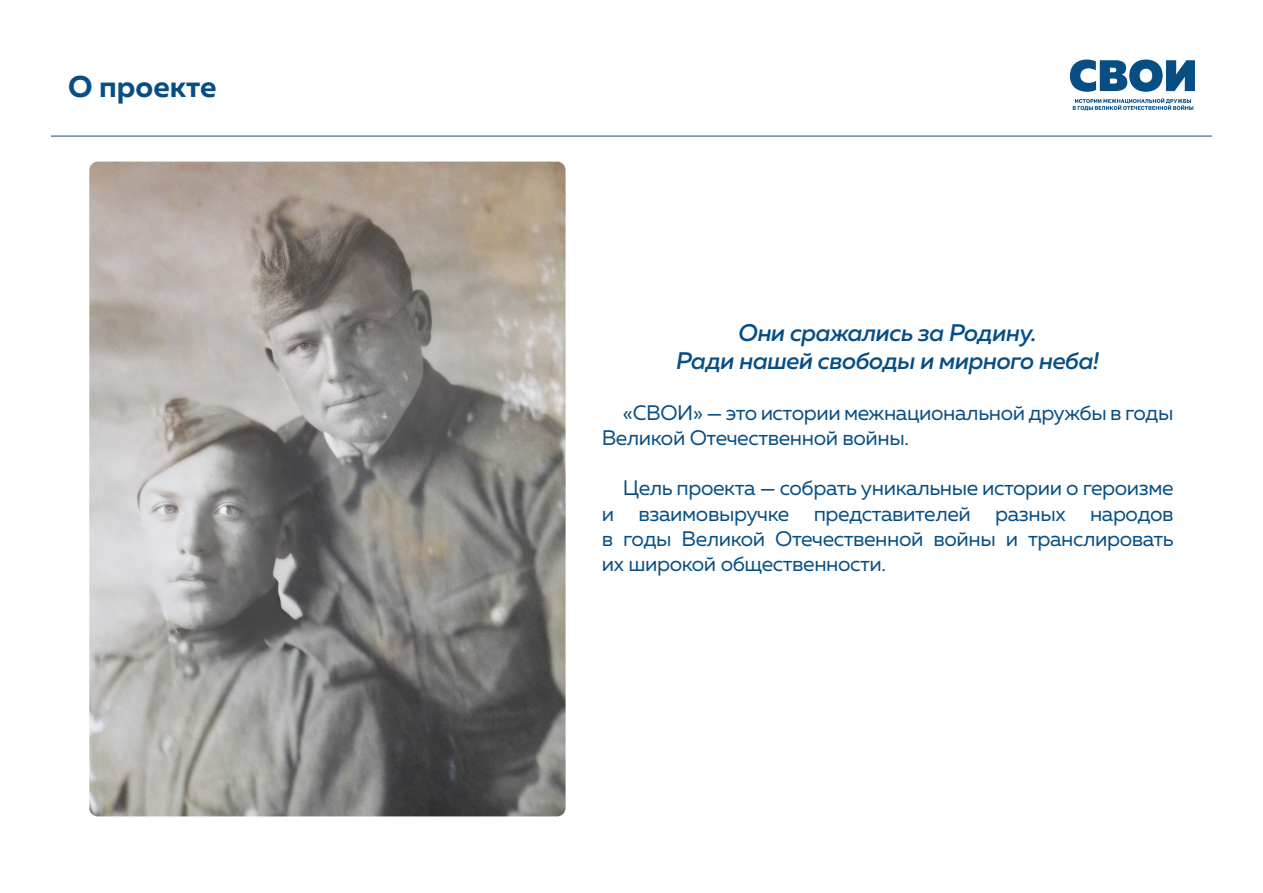
<style>
.page{position:relative;width:1263px;height:893px;background:#fff}
.page>*{position:absolute;margin:0;border:0;box-sizing:border-box;transform-origin:0 0}
.t1{font:700 30px "Muller";color:#074e85}
.t2{font:italic 500 24px "Muller";letter-spacing:-.02em;color:#074e85}
.t3{font:21px/25.2px "Muller";letter-spacing:-.02em;color:#074e85}
</style>
<div class="page">
<hr style="left:51px;top:136px;width:1161px;height:1px;background:#074e85">
<svg style="left:1073px;top:98px;width:120px;height:13px"></svg>
<svg style="left:1070px;top:60px;width:125px;height:32px"></svg>
<img style="left:89px;top:162px;width:477px;height:654px">
<p class="t1" style="left:68px;top:68px;width:150px">О проекте</p>
<p class="t2" style="left:739px;top:317px;width:300px">Они сражались за Родину.</p>
<p class="t2" style="left:676px;top:346px;width:424px">Ради нашей свободы и мирного неба!</p>
<p class="t3" style="left:602px;top:400px;width:573px;text-indent:21px">«СВОИ» — это истории межнациональной дружбы в годы<br>Великой Отечественной войны.</p>
<p class="t3" style="left:602px;top:475px;width:573px;text-align:justify;text-indent:21px">Цель проекта — собрать уникальные истории о героизме и взаимовыручке представителей разных народов в годы Великой Отечественной войны и транслировать их широкой общественности.</p>
</div>
